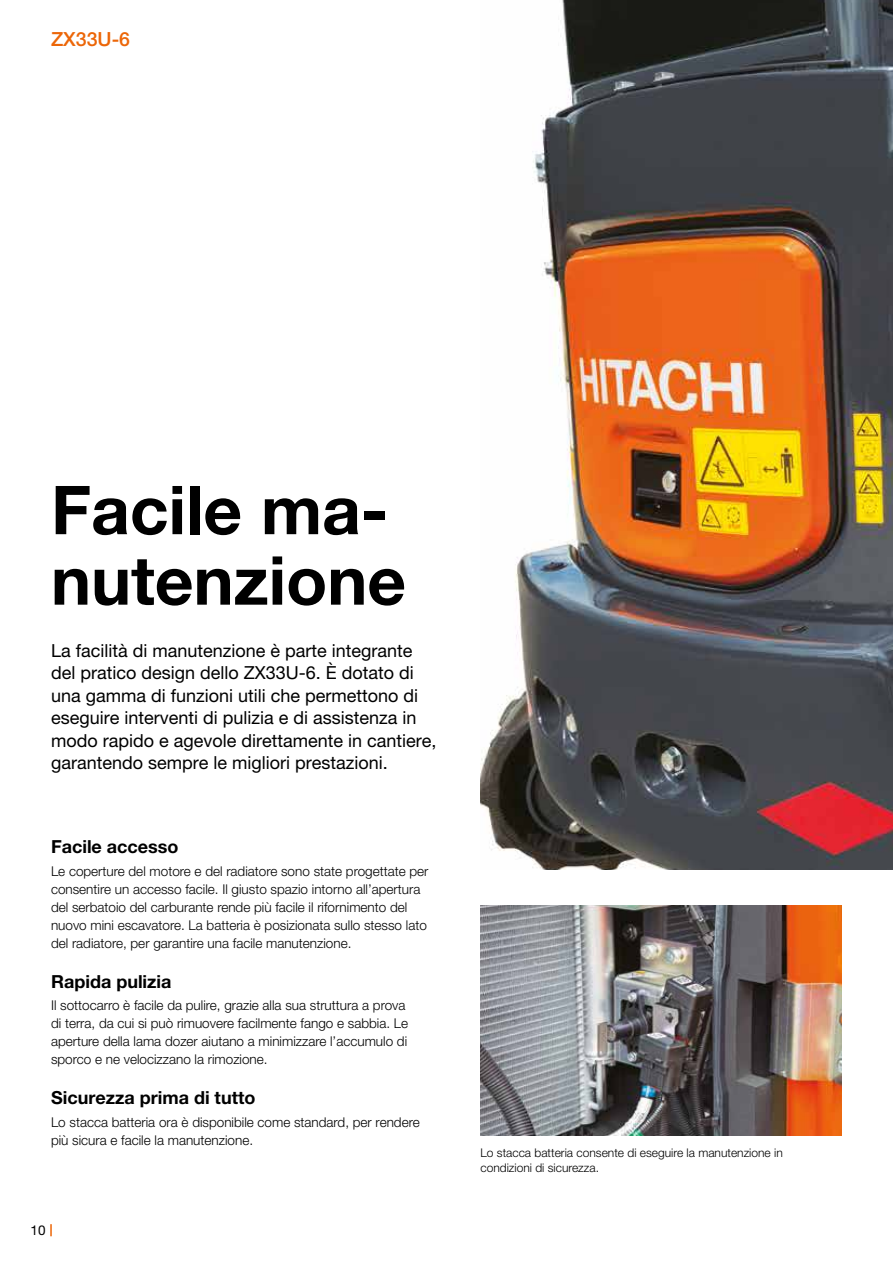
<style>
.page{position:relative;width:893px;height:1263px;background:#fff}
.page>*{position:absolute;margin:0;border:0;box-sizing:border-box;transform-origin:0 0}
.t1{font:700 67.5px/70.5px "Helvetica Neue LT Pro";color:#000}
.t2{font:500 19.5px "Helvetica Neue LT Pro";color:#ec6608}
.t3{font:18px/22.5px "Helvetica Neue LT Pro";color:#000}
.t4{font:700 18px "Helvetica Neue LT Pro";color:#000}
.t5{font:300 13.5px/18px "Helvetica Neue LT Pro";color:#000}
.t6{font:13.5px "Helvetica Neue LT Pro";color:#000}
.t7{font:300 12px/15px "Helvetica Neue LT Pro";color:#000}
</style>
<div class="page">
<svg style="left:50px;top:1224px;width:2px;height:12px"></svg>
<img style="left:480px;top:0;width:413px;height:870px">
<img style="left:480px;top:906px;width:362px;height:229px">
<h2 class="t2" style="left:51px;top:27px;width:81px">ZX33U-6</h2>
<h1 class="t1" style="left:51px;top:473px;width:357px">Facile ma&shy;nutenzione</h1>
<p class="t3" style="left:51px;top:639px;width:387px">La facilità di manutenzione è parte integrante del pratico design dello ZX33U-6. È dotato di una gamma di funzioni utili che permettono di eseguire interventi di pulizia e di assistenza in modo rapido e agevole direttamente in cantiere, garantendo sempre le migliori prestazioni.</p>
<h3 class="t4" style="left:51px;top:836px;width:129px">Facile accesso</h3>
<p class="t5" style="left:51px;top:862px;width:379px">Le coperture del motore e del radiatore sono state progettate per consentire un accesso facile. Il giusto spazio intorno all’apertura del serbatoio del carburante rende più facile il rifornimento del nuovo mini escavatore. La batteria è posizionata sullo stesso lato del radiatore, per garantire una facile manutenzione.</p>
<h3 class="t4" style="left:51px;top:970px;width:122px">Rapida pulizia</h3>
<p class="t5" style="left:51px;top:996px;width:359px">Il sottocarro è facile da pulire, grazie alla sua struttura a prova di terra, da cui si può rimuovere facilmente fango e sabbia. Le aperture della lama dozer aiutano a minimizzare l’accumulo di sporco e ne velocizzano la rimozione.</p>
<h3 class="t4" style="left:51px;top:1087px;width:206px">Sicurezza prima di tutto</h3>
<p class="t5" style="left:51px;top:1113px;width:370px">Lo stacca batteria ora è disponibile come standard, per rendere più sicura e facile la manutenzione.</p>
<p class="t6" style="left:31px;top:1222px;width:17px">10</p>
<p class="t7" style="left:480px;top:1145px;width:304px">Lo stacca batteria consente di eseguire la manutenzione in condizioni di sicurezza.</p>
</div>
